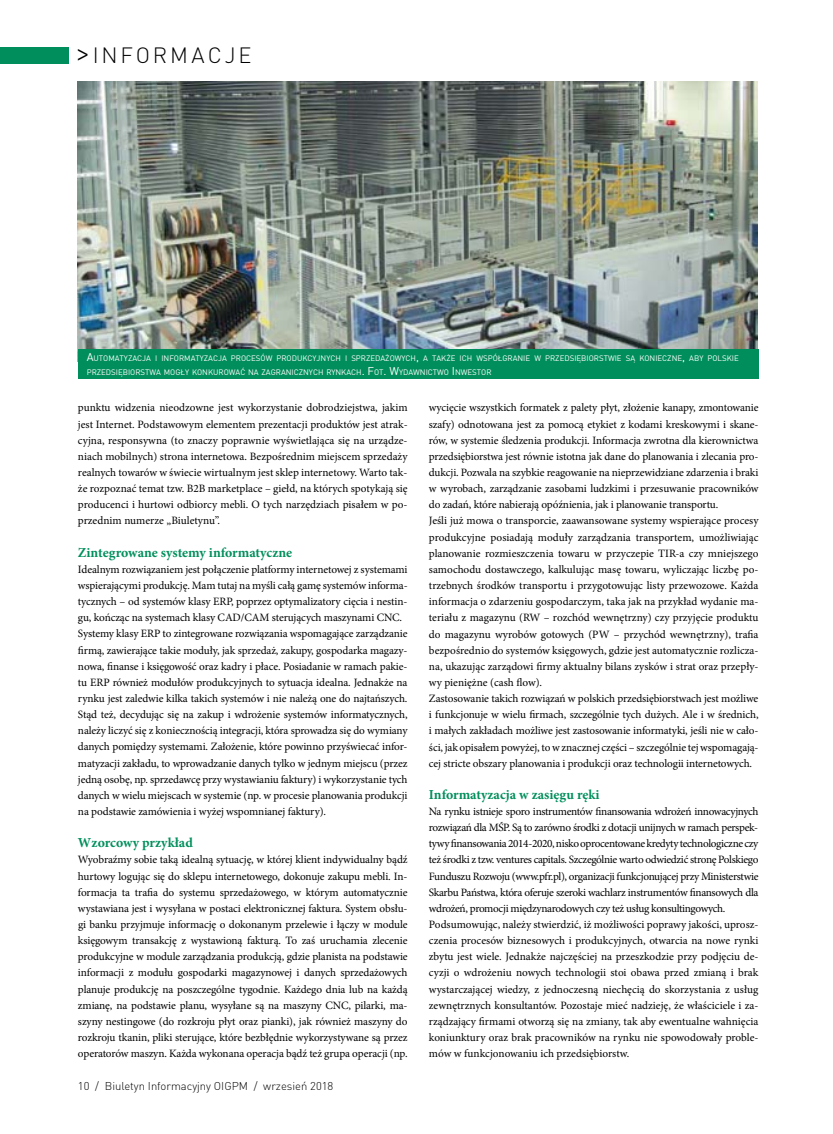
<style>
.page{position:relative;width:833px;height:1134px;background:#fff}
.page>*{position:absolute;margin:0;border:0;box-sizing:border-box;transform-origin:0 0}
.t1{font:300 21.88px "DINCE";letter-spacing:.13em;color:#000}
.t2{font:700 13.75px "Minion Pro";color:#008f5c}
.t3{font:11.25px/16.1px "Minion Pro";letter-spacing:-.01em;color:#000;text-align:justify}
.t4{font:11.25px/16.1px "Minion Pro";letter-spacing:-.03em;color:#000}
.t5{font:300 11.25px "DINCE";color:#000}
.t6{font:7.88px/13.8px "DINCE";color:#fff}
.s1{font-size:31.25px}
.s2{font-size:11.25px}
</style>
<div class="page">
<div style="left:0;top:47px;width:69px;height:17px;background:#008f5c"></div>
<img style="left:78px;top:82px;width:679px;height:267px">
<div style="left:78px;top:349px;width:680px;height:30px;background:#008f5c"></div>
<h1 class="t1" style="left:75px;top:42px;width:178px"><span class="s1">&gt;</span>INFORMACJE</h1>
<p class="t6" style="left:87px;top:351px;width:653px"><span class="s2">A</span>UTOMATYZACJA I INFORMATYZACJA PROCESÓW PRODUKCYJNYCH I SPRZEDAŻOWYCH<span class="s2">,</span> A TAKŻE ICH WSPÓŁGRANIE W PRZEDSIĘBIORSTWIE SĄ KONIECZNE<span class="s2">,</span> ABY POLSKIE<br>PRZEDSIĘBIORSTWA MOGŁY KONKUROWAĆ NA ZAGRANICZNYCH RYNKACH<span class="s2">. F</span>OT<span class="s2">. W</span>YDAWNICTWO <span class="s2">I</span>NWESTOR</p>
<p class="t3" style="left:78px;top:401px;width:331px">punktu widzenia nieodzowne jest wykorzystanie dobrodziejstwa, jakim jest Internet. Podstawowym elementem prezentacji produktów jest atrak&shy;cyjna, responsywna (to znaczy poprawnie wyświetlająca się na urządze&shy;niach mobilnych) strona internetowa. Bezpośrednim miejscem sprzedaży realnych towarów w świecie wirtualnym jest sklep internetowy. Warto tak&shy;że rozpoznać temat tzw. B2B marketplace – giełd, na których spotykają się producenci i hurtowi odbiorcy mebli. O tych narzędziach pisałem w po&shy;przednim numerze „Biuletynu”.</p>
<p class="t2" style="left:78px;top:547px;width:216px">Zintegrowane systemy informatyczne</p>
<p class="t3" style="left:78px;top:562px;width:331px;text-align:left">Idealnym rozwiązaniem jest połączenie platformy internetowej z systemami wspierającymi produkcję. Mam tutaj na myśli całą gamę systemów informa&shy;tycznych – od systemów klasy ERP, poprzez optymalizatory cięcia i nestin&shy;gu, kończąc na systemach klasy CAD/CAM sterujących maszynami CNC.<br>Systemy klasy ERP to zintegrowane rozwiązania wspomagające zarządzanie firmą, zawierające takie moduły, jak sprzedaż, zakupy, gospodarka magazy&shy;nowa, finanse i księgowość oraz kadry i płace. Posiadanie w ramach pakie&shy;tu ERP również modułów produkcyjnych to sytuacja idealna. Jednakże na rynku jest zaledwie kilka takich systemów i nie należą one do najtańszych.<br>Stąd też, decydując się na zakup i wdrożenie systemów informatycznych, należy liczyć się z koniecznością integracji, która sprowadza się do wymiany danych pomiędzy systemami. Założenie, które powinno przyświecać infor&shy;matyzacji zakładu, to wprowadzanie danych tylko w jednym miejscu (przez jedną osobę, np. sprzedawcę przy wystawianiu faktury) i wykorzystanie tych danych w wielu miejscach w systemie (np. w procesie planowania produkcji na podstawie zamówienia i wyżej wspomnianej faktury).</p>
<p class="t2" style="left:78px;top:837px;width:116px">Wzorcowy przykład</p>
<p class="t3" style="left:78px;top:853px;width:331px">Wyobraźmy sobie taką idealną sytuację, w której klient indywidualny bądź hurtowy logując się do sklepu internetowego, dokonuje zakupu mebli. In&shy;formacja ta trafia do systemu sprzedażowego, w którym automatycznie wystawiana jest i wysyłana w postaci elektronicznej faktura. System obsłu&shy;gi banku przyjmuje informację o dokonanym przelewie i łączy w module księgowym transakcję z wystawioną fakturą. To zaś uruchamia zlecenie produkcyjne w module zarządzania produkcją, gdzie planista na podstawie informacji z modułu gospodarki magazynowej i danych sprzedażowych planuje produkcję na poszczególne tygodnie. Każdego dnia lub na każdą zmianę, na podstawie planu, wysyłane są na maszyny CNC, pilarki, ma&shy;szyny nestingowe (do rozkroju płyt oraz pianki), jak również maszyny do rozkroju tkanin, pliki sterujące, które bezbłędnie wykorzystywane są przez operatorów maszyn. Każda wykonana operacja bądź też grupa operacji (np.</p>
<p class="t5" style="left:78px;top:1082px;width:257px">10 / Biuletyn Informacyjny OIGPM / wrzesień 2018</p>
<p class="t3" style="left:429px;top:401px;width:331px;text-align:left">wycięcie wszystkich formatek z palety płyt, złożenie kanapy, zmontowanie szafy) odnotowana jest za pomocą etykiet z kodami kreskowymi i skane&shy;rów, w systemie śledzenia produkcji. Informacja zwrotna dla kierownictwa przedsiębiorstwa jest równie istotna jak dane do planowania i zlecania pro&shy;dukcji. Pozwala na szybkie reagowanie na nieprzewidziane zdarzenia i braki w wyrobach, zarządzanie zasobami ludzkimi i przesuwanie pracowników do zadań, które nabierają opóźnienia, jak i planowanie transportu.<br>Jeśli już mowa o transporcie, zaawansowane systemy wspierające procesy produkcyjne posiadają moduły zarządzania transportem, umożliwiając planowanie rozmieszczenia towaru w przyczepie TIR-a czy mniejszego samochodu dostawczego, kalkulując masę towaru, wyliczając liczbę po&shy;trzebnych środków transportu i przygotowując listy przewozowe. Każda informacja o zdarzeniu gospodarczym, taka jak na przykład wydanie ma&shy;teriału z magazynu (RW – rozchód wewnętrzny) czy przyjęcie produktu do magazynu wyrobów gotowych (PW – przychód wewnętrzny), trafia bezpośrednio do systemów księgowych, gdzie jest automatycznie rozlicza&shy;na, ukazując zarządowi firmy aktualny bilans zysków i strat oraz przepły&shy;wy pieniężne (cash flow).<br>Zastosowanie takich rozwiązań w polskich przedsiębiorstwach jest możliwe i funkcjonuje w wielu firmach, szczególnie tych dużych. Ale i w średnich, i małych zakładach możliwe jest zastosowanie informatyki, jeśli nie w cało&shy;ści, jak opisałem powyżej, to w znacznej części – szczególnie tej wspomagają&shy;cej stricte obszary planowania i produkcji oraz technologii internetowych.</p>
<p class="t2" style="left:429px;top:789px;width:172px">Informatyzacja w zasięgu ręki</p>
<p class="t4" style="left:429px;top:804px;width:331px">Na rynku istnieje sporo instrumentów finansowania wdrożeń innowacyjnych rozwiązań dla MŚP. Są to zarówno środki z dotacji unijnych w ramach perspek&shy;tywy finansowania 2014-2020, nisko oprocentowane kredyty technologiczne czy też środki z tzw. ventures capitals. Szczególnie warto odwiedzić stronę Polskiego Funduszu Rozwoju (www.pfr.pl), organizacji funkcjonującej przy Ministerstwie Skarbu Państwa, która oferuje szeroki wachlarz instrumentów finansowych dla wdrożeń, promocji międzynarodowych czy też usług konsultingowych.<br>Podsumowując, należy stwierdzić, iż możliwości poprawy jakości, uprosz&shy;czenia procesów biznesowych i produkcyjnych, otwarcia na nowe rynki zbytu jest wiele. Jednakże najczęściej na przeszkodzie przy podjęciu de&shy;cyzji o wdrożeniu nowych technologii stoi obawa przed zmianą i brak wystarczającej wiedzy, z jednoczesną niechęcią do skorzystania z usług zewnętrznych konsultantów. Pozostaje mieć nadzieję, że właściciele i za&shy;rządzający firmami otworzą się na zmiany, tak aby ewentualne wahnięcia koniunktury oraz brak pracowników na rynku nie spowodowały proble&shy;mów w funkcjonowaniu ich przedsiębiorstw.</p>
</div>
